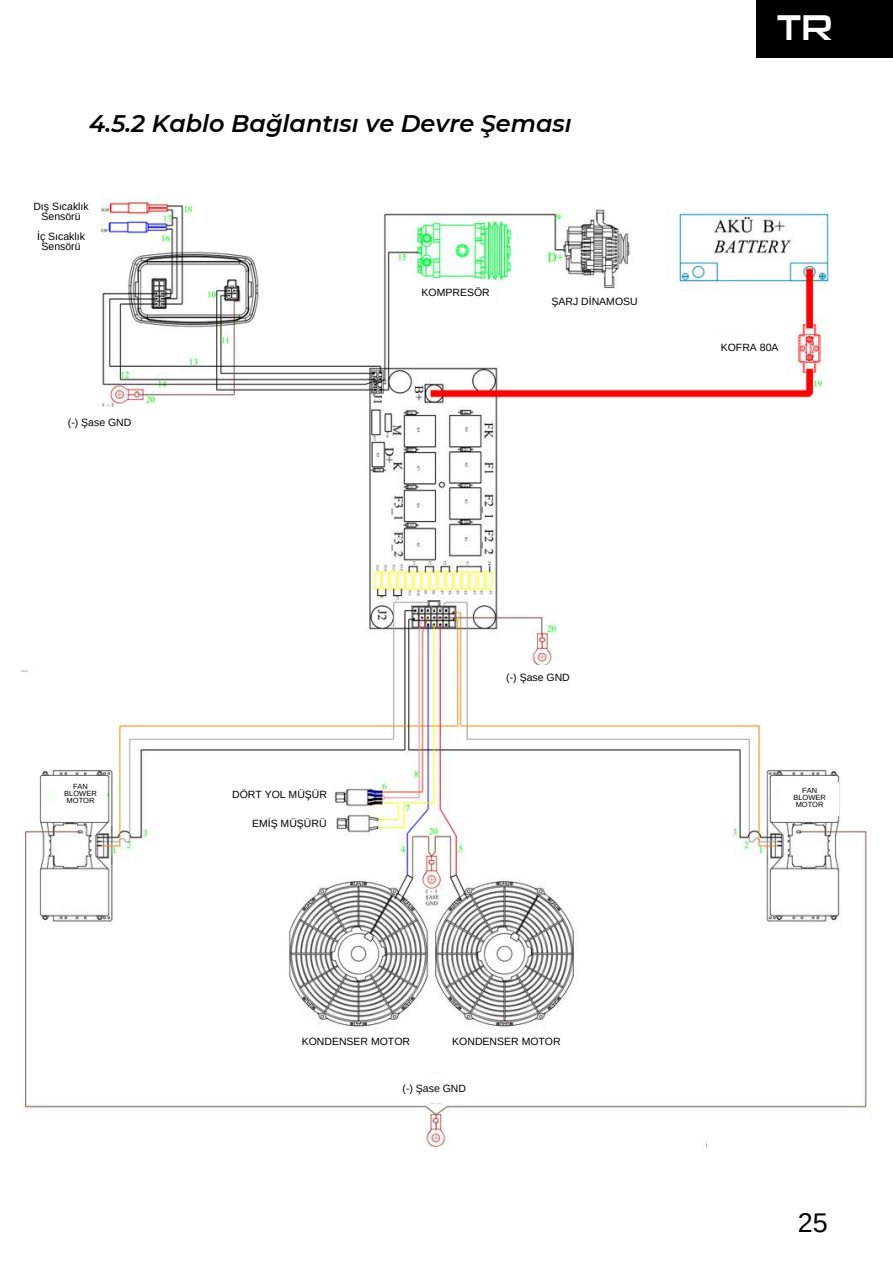
<style>
.page{position:relative;width:893px;height:1264px;background:#fff}
.page>*{position:absolute;margin:0;border:0;box-sizing:border-box;transform-origin:0 0}
.t1{font:36px "Sui Generis Rg";color:#fff}
.t2{font:27px "Arimo";color:#000}
.t3{font:italic 600 24px "Montserrat";color:#000}
.t4{font:10.5px/10.1px "Arimo";color:#000;text-align:center}
.t5{font:7.5px/6.8px "Arimo";color:#000;text-align:center}
</style>
<div class="page">
<div style="left:756px;top:0;width:136px;height:57px;background:#000"></div>
<img style="left:21px;top:197px;width:846px;height:949px">
<div style="left:416px;top:280px;width:79px;height:26px;background:#fff"></div>
<div style="left:546px;top:289px;width:97px;height:25px;background:#fff"></div>
<div style="left:21px;top:193px;width:80px;height:68px;background:#fff"></div>
<div style="left:706px;top:335px;width:86px;height:26px;background:#fff"></div>
<div style="left:61px;top:407px;width:80px;height:30px;background:#fff"></div>
<div style="left:501px;top:665px;width:75px;height:25px;background:#fff"></div>
<div style="left:296px;top:1029px;width:120px;height:25px;background:#fff"></div>
<div style="left:446px;top:1029px;width:120px;height:25px;background:#fff"></div>
<div style="left:396px;top:1073px;width:80px;height:30px;background:#fff"></div>
<div style="left:54px;top:777px;width:53px;height:34px;background:#fff"></div>
<div style="left:226px;top:782px;width:107px;height:25px;background:#fff"></div>
<div style="left:245px;top:811px;width:88px;height:25px;background:#fff"></div>
<div style="left:780px;top:782px;width:58px;height:33px;background:#fff"></div>
<h3 class="t3" style="left:89px;top:109px;width:484px">4.5.2 Kablo Bağlantısı ve Devre Şeması</h3>
<p class="t4" style="left:33px;top:201px;width:57px">Dış Sıcaklık<br>Sensörü</p>
<p class="t4" style="left:37px;top:231px;width:49px">İç Sıcaklık<br>Sensörü</p>
<p class="t4" style="left:68px;top:417px;width:65px">(-) Şase GND</p>
<p class="t4" style="left:421px;top:288px;width:70px">KOMPRESÖR</p>
<p class="t4" style="left:551px;top:296px;width:88px">ŞARJ DİNAMOSU</p>
<h1 class="t1" style="left:776px;top:6px;width:57px">TR</h1>
<p class="t4" style="left:720px;top:342px;width:59px">KOFRA 80A</p>
<p class="t5" style="left:64px;top:783px;width:34px">FAN<br>BLOWER<br>MOTOR</p>
<p class="t4" style="left:232px;top:789px;width:96px">DÖRT YOL MÜŞÜR</p>
<p class="t4" style="left:252px;top:818px;width:76px">EMİŞ MÜŞÜRÜ</p>
<p class="t4" style="left:506px;top:672px;width:65px">(-) Şase GND</p>
<p class="t4" style="left:302px;top:1036px;width:110px">KONDENSER MOTOR</p>
<p class="t4" style="left:452px;top:1036px;width:110px">KONDENSER MOTOR</p>
<p class="t4" style="left:402px;top:1083px;width:65px">(-) Şase GND</p>
<p class="t5" style="left:793px;top:787px;width:34px">FAN<br>BLOWER<br>MOTOR</p>
<h2 class="t2" style="left:797px;top:1207px;width:31px">25</h2>
</div>
